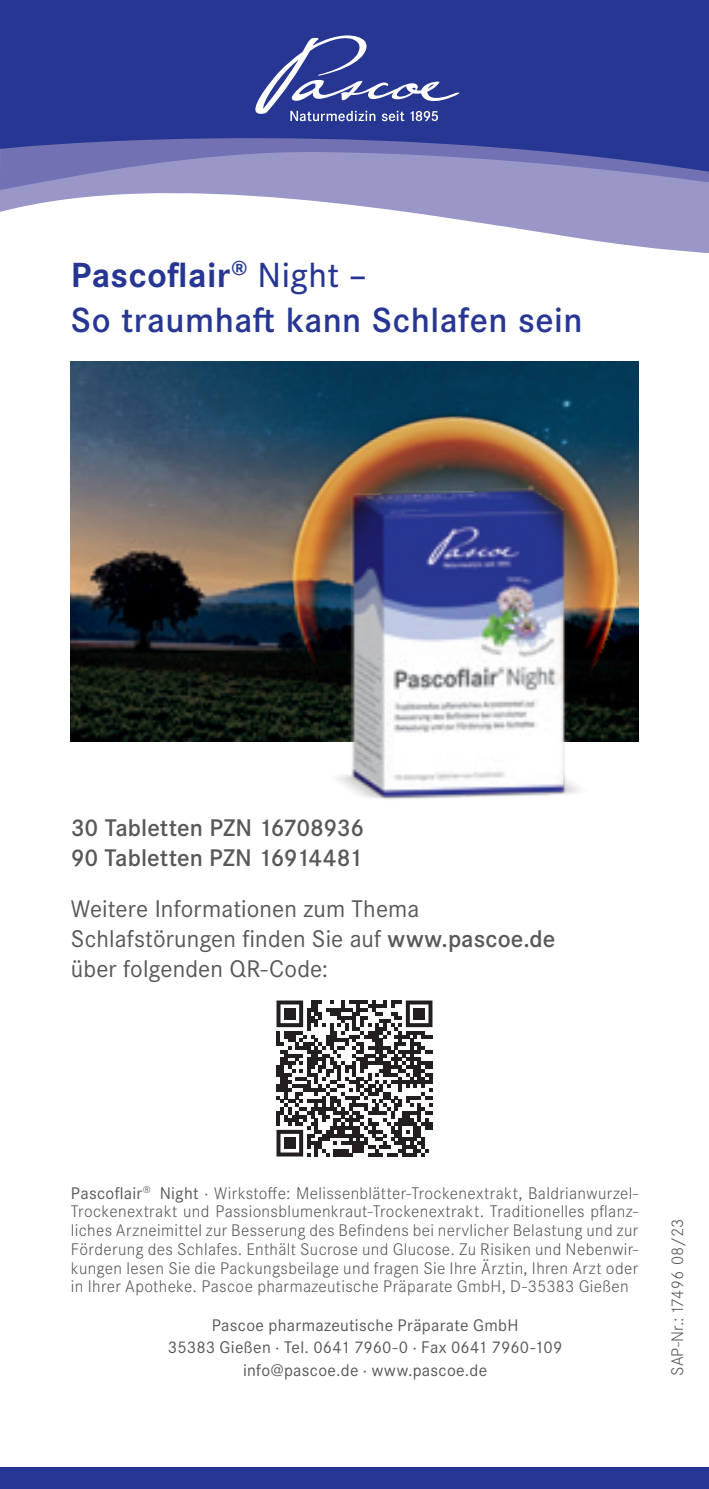
<style>
.page{position:relative;width:709px;height:1489px;background:#fff}
.page>*{position:absolute;margin:0;border:0;box-sizing:border-box;transform-origin:0 0}
.t1{font:600 36.25px/45px "Corporate S Pro";letter-spacing:.015em;color:#263692}
.t2{font:25px/30px "Corporate S Pro";letter-spacing:.005em;color:#57585a}
.t3{font:600 25px/30px "Corporate S Pro";color:#57585a}
.t4{font:300 17.5px/18.8px "Corporate S Pro";letter-spacing:.02em;color:#57585a;text-align:justify}
.t5{font:17.5px/22.5px "Corporate S Pro";letter-spacing:.015em;color:#57585a;text-align:center}
.t6{font:300 17.5px "Corporate S Pro";color:#57585a}
.s1{font-weight:700}
.s2{font-weight:500}
.s3{font-weight:600}
.s4{font-weight:400}
</style>
<div class="page">
<div style="left:0;top:1467px;width:709px;height:21px;background:#263692"></div>
<img style="left:71px;top:361px;width:141px;height:380px">
<img style="left:212px;top:361px;width:427px;height:439px">
<div style="left:0;top:0;width:709px;height:54px;background:#263692"></div>
<svg style="left:0;top:190px;width:709px;height:63px"></svg>
<svg style="left:0;top:172px;width:709px;height:18px;background:#9492c5"></svg>
<svg style="left:0;top:54px;width:709px;height:118px;background:#3d489c"></svg>
<svg style="left:255px;top:35px;width:204px;height:86px;background:#4956a3"></svg>
<svg style="left:276px;top:1000px;width:156px;height:156px"></svg>
<div style="left:284px;top:1008px;width:11px;height:11px;background:#231f20"></div>
<div style="left:413px;top:1008px;width:12px;height:11px;background:#231f20"></div>
<div style="left:284px;top:1137px;width:11px;height:11px;background:#231f20"></div>
<h1 class="t1" style="left:71px;top:249px;width:513px"><span class="s1">Pascoflair</span><sup>®</sup> <span class="s2">Night</span> –<br>So traumhaft kann Schlafen sein</h1>
<h2 class="t3" style="left:71px;top:810px;width:295px">30 Tabletten PZN 16708936<br>90 Tabletten PZN 16914481</h2>
<h2 class="t2" style="left:71px;top:891px;width:486px">Weitere Informationen zum Thema<br>Schlafstörungen finden Sie auf <span class="s3">www.pascoe.de </span>über folgenden QR-Code:</h2>
<p class="t4" style="left:71px;top:1182px;width:568px"><span class="s4">Pascoflair</span><sup>®</sup> <span class="s4">Night</span> · Wirkstoffe: Melissenblätter-Trockenextrakt, Baldrianwurzel-Trockenextrakt und Passionsblumenkraut-Trockenextrakt. Traditionelles pflanz&shy;liches Arzneimittel zur Besserung des Befindens bei nervlicher Belastung und zur Förderung des Schlafes. Enthält Sucrose und Glucose. Zu Risiken und Nebenwir&shy;kungen lesen Sie die Packungsbeilage und fragen Sie Ihre Ärztin, Ihren Arzt oder in Ihrer Apotheke. Pascoe pharmazeutische Präparate GmbH, D-35383 Gießen</p>
<p class="t5" style="left:168px;top:1311px;width:396px">Pascoe pharmazeutische Präparate GmbH<br>35383 Gießen · Tel. 0641 7960-0 · Fax 0641 7960-109 info@pascoe.de · www.pascoe.de</p>
<p class="t6" style="left:665px;top:1375px;width:158px;rotate:-90deg">SAP-Nr.: 17496 08/23</p>
</div>
